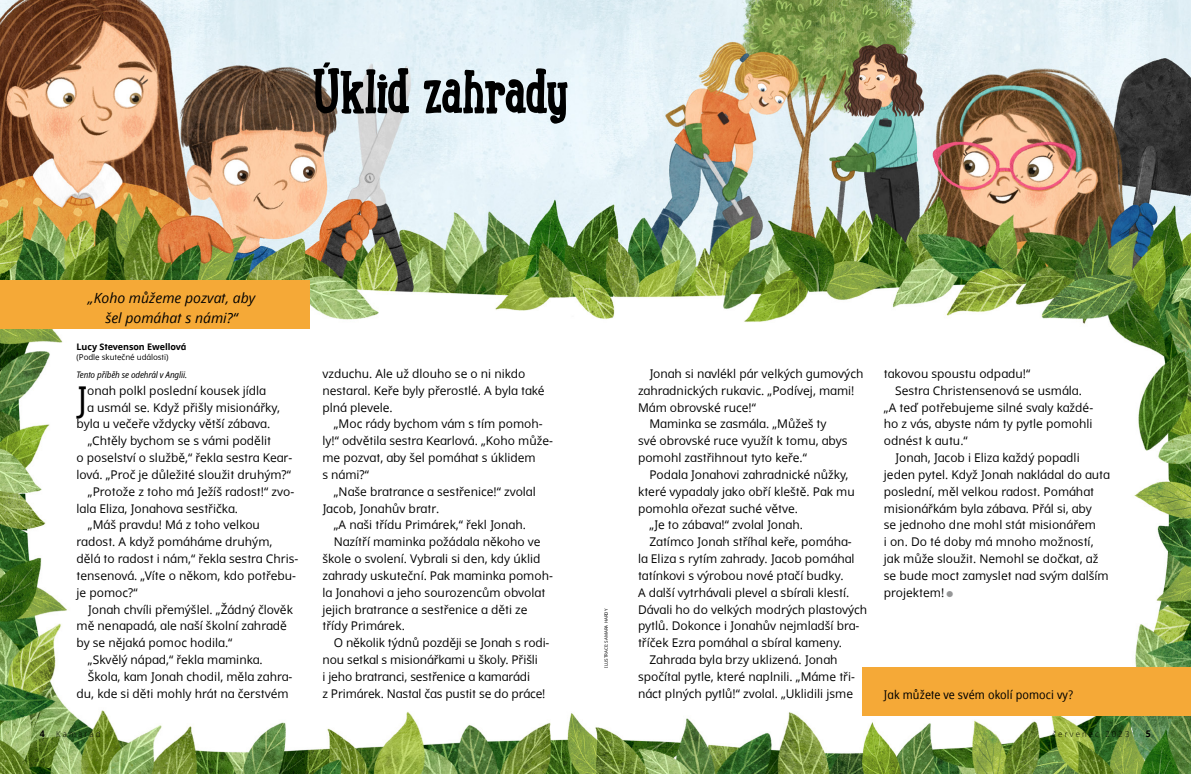
<style>
.page{position:relative;width:1191px;height:774px;background:#fff}
.page>*{position:absolute;margin:0;border:0;box-sizing:border-box;transform-origin:0 0}
.h1_Lunchbox{font:700 68px "Lunch Box Slab";letter-spacing:-.035em;color:#000}
.p1_first{font:35.6px "Dots Solidlds Lat";color:#000}
.t1{font:italic 14px/19.8px "Dots Solidlds Lat";color:#000;text-align:center}
.p1{font:12px/16.8px "Dots Solidlds Lat";color:#000}
.p1_first-2{font:12px "Dots Solidlds Lat";color:#000}
.p1_aside_info_first{font:12px "Dots Solid Condlds Lat";letter-spacing:.01em;color:#000}
.t2{font:700 9.2px "Dots Solidlds Lat";color:#000;scale:.95 1}
.p1_bio{font:italic 9px "Dots Solid Condlds Lat";letter-spacing:-.01em;color:#000}
.p1_author-name{font:700 9px "Dots Solidlds Lat";letter-spacing:-.005em;color:#000}
.t3{font:300 8.2px "Zoramlds Lat";letter-spacing:.28em;color:#000;scale:.95 1}
.p1_author-role{font:8px "Dots Solidlds Lat";letter-spacing:-.005em;color:#000}
.t4{font:4.5px "Dots Solidlds Lat";color:#000}
.s1{font-family:"Ding P Ilds Dpi";font-size:8.5px;color:#969798}
</style>
<div class="page">
<img style="left:0;top:0;width:1191px;height:774px">
<div style="left:862px;top:668px;width:329px;height:48px;background:#f5a937"></div>
<div style="left:0;top:281px;width:309px;height:48px;background:#f5a937"></div>
<p class="h1_Lunchbox" style="left:313px;top:45px;width:258px">Úklid zahrady</p>
<p class="t1" style="left:88px;top:288px;width:169px">„Koho můžeme pozvat, aby šel pomáhat s námi?“</p>
<p class="p1_author-name" style="left:77px;top:340px;width:111px">Lucy Stevenson Ewellová</p>
<p class="p1_author-role" style="left:77px;top:351px;width:93px">(Podle skutečné události)</p>
<p class="p1_bio" style="left:77px;top:368px;width:112px">Tento příběh se odehrál v Anglii.</p>
<p class="p1_first" style="left:76px;top:372px;width:13px">J</p>
<p class="p1_first-2" style="left:87px;top:381px;width:180px">onah polkl poslední kousek jídla</p>
<p class="p1_first-2" style="left:87px;top:398px;width:194px">a usmál se. Když přišly misionářky,</p>
<p class="p1_first-2" style="left:77px;top:415px;width:195px">byla u večeře vždycky větší zábava.</p>
<p class="p1" style="left:77px;top:432px;width:217px;text-indent:11px">„Chtěly bychom se s vámi podělit<br>o poselství o službě,“ řekla sestra Kear&shy;lová. „Proč je důležité sloužit druhým?“</p>
<p class="p1" style="left:77px;top:483px;width:219px;text-indent:11px">„Protože z toho má Ježíš radost!“ zvo&shy;lala Eliza, Jonahova sestřička.</p>
<p class="p1" style="left:77px;top:517px;width:223px;text-indent:11px">„Máš pravdu! Má z toho velkou radost. A když pomáháme druhým, dělá to radost i nám,“ řekla sestra Chris&shy;tensenová. „Víte o někom, kdo potřebu&shy;je pomoc?“</p>
<p class="p1" style="left:77px;top:601px;width:218px;text-indent:11px">Jonah chvíli přemýšlel. „Žádný člověk mě nenapadá, ale naší školní zahradě by se nějaká pomoc hodila.“</p>
<p class="p1" style="left:88px;top:651px;width:176px">„Skvělý nápad,“ řekla maminka.</p>
<p class="p1" style="left:77px;top:668px;width:217px;text-align:right">Škola, kam Jonah chodil, měla zahra&shy;du, kde si děti mohly hrát na čerstvém</p>
<p class="p1" style="left:322px;top:365px;width:224px">vzduchu. Ale už dlouho se o ni nikdo nestaral. Keře byly přerostlé. A byla také plná plevele.</p>
<p class="p1" style="left:322px;top:416px;width:232px;text-indent:11px">„Moc rády bychom vám s tím pomoh&shy;ly!“ odvětila sestra Kearlová. „Koho může&shy;me pozvat, aby šel pomáhat s úklidem<br>s námi?“</p>
<p class="p1" style="left:322px;top:483px;width:215px;text-indent:11px">„Naše bratrance a sestřenice!“ zvolal<br>Jacob, Jonahův bratr.</p>
<p class="p1" style="left:334px;top:517px;width:194px">„A naši třídu Primárek,“ řekl Jonah.</p>
<p class="p1" style="left:322px;top:533px;width:232px;text-indent:11px">Nazítří maminka požádala někoho ve škole o svolení. Vybrali si den, kdy úklid zahrady uskuteční. Pak maminka pomoh&shy;la Jonahovi a jeho sourozencům obvolat jejich bratrance a sestřenice a děti ze třídy Primárek.</p>
<p class="p1" style="left:322px;top:634px;width:228px;text-indent:11px">O několik týdnů později se Jonah s rodi&shy;nou setkal s misionářkami u školy. Přišli<br>i jeho bratranci, sestřenice a kamarádi<br>z Primárek. Nastal čas pustit se do práce!</p>
<p class="t4" style="left:603px;top:668px;width:61px;rotate:-90deg">ILUSTRACE: SAMARA HARDY</p>
<p class="p1" style="left:638px;top:365px;width:227px;text-indent:11px">Jonah si navlékl pár velkých gumových zahradnických rukavic. „Podívej, mami!<br>Mám obrovské ruce!“</p>
<p class="p1" style="left:638px;top:416px;width:211px;text-indent:11px">Maminka se zasmála. „Můžeš ty své obrovské ruce využít k tomu, abys pomohl zastřihnout tyto keře.“</p>
<p class="p1" style="left:638px;top:466px;width:218px;text-indent:11px">Podala Jonahovi zahradnické nůžky, které vypadaly jako obří kleště. Pak mu pomohla ořezat suché větve.</p>
<p class="p1" style="left:649px;top:517px;width:155px">„Je to zábava!“ zvolal Jonah.</p>
<p class="p1" style="left:638px;top:533px;width:231px;text-indent:11px">Zatímco Jonah stříhal keře, pomáha-<br>la Eliza s rytím zahrady. Jacob pomáhal tatínkovi s výrobou nové ptačí budky.<br>A další vytrhávali plevel a sbírali klestí.<br>Dávali ho do velkých modrých plastových pytlů. Dokonce i Jonahův nejmladší bra&shy;tříček Ezra pomáhal a sbíral kameny.</p>
<p class="p1" style="left:638px;top:651px;width:218px;text-align:center">Zahrada byla brzy uklizená. Jonah spočítal pytle, které naplnili. „Máme tři&shy;náct plných pytlů!“ zvolal. „Uklidili jsme</p>
<p class="p1" style="left:884px;top:365px;width:148px">takovou spoustu odpadu!“</p>
<p class="p1" style="left:884px;top:382px;width:211px;text-indent:11px">Sestra Christensenová se usmála. „A teď potřebujeme silné svaly každé&shy;ho z vás, abyste nám ty pytle pomohli odnést k autu.“</p>
<p class="p1" style="left:884px;top:449px;width:228px;text-indent:11px">Jonah, Jacob i Eliza každý popadli jeden pytel. Když Jonah nakládal do auta poslední, měl velkou radost. Pomáhat misionářkám byla zábava. Přál si, aby<br>se jednoho dne mohl stát misionářem<br>i on. Do té doby má mnoho možností, jak může sloužit. Nemohl se dočkat, až se bude moct zamyslet nad svým dalším projektem! <span class="s1">●</span></p>
<p class="p1_aside_info_first" style="left:884px;top:686px;width:190px">Jak můžete ve svém okolí pomoci vy?</p>
<p class="t2" style="left:40px;top:727px;width:7px">4</p>
<p class="t3" style="left:56px;top:728px;width:48px">Kamarád</p>
<p class="t3" style="left:1052px;top:728px;width:83px">červenec 2023</p>
<p class="t2" style="left:1146px;top:727px;width:7px">5</p>
</div>
